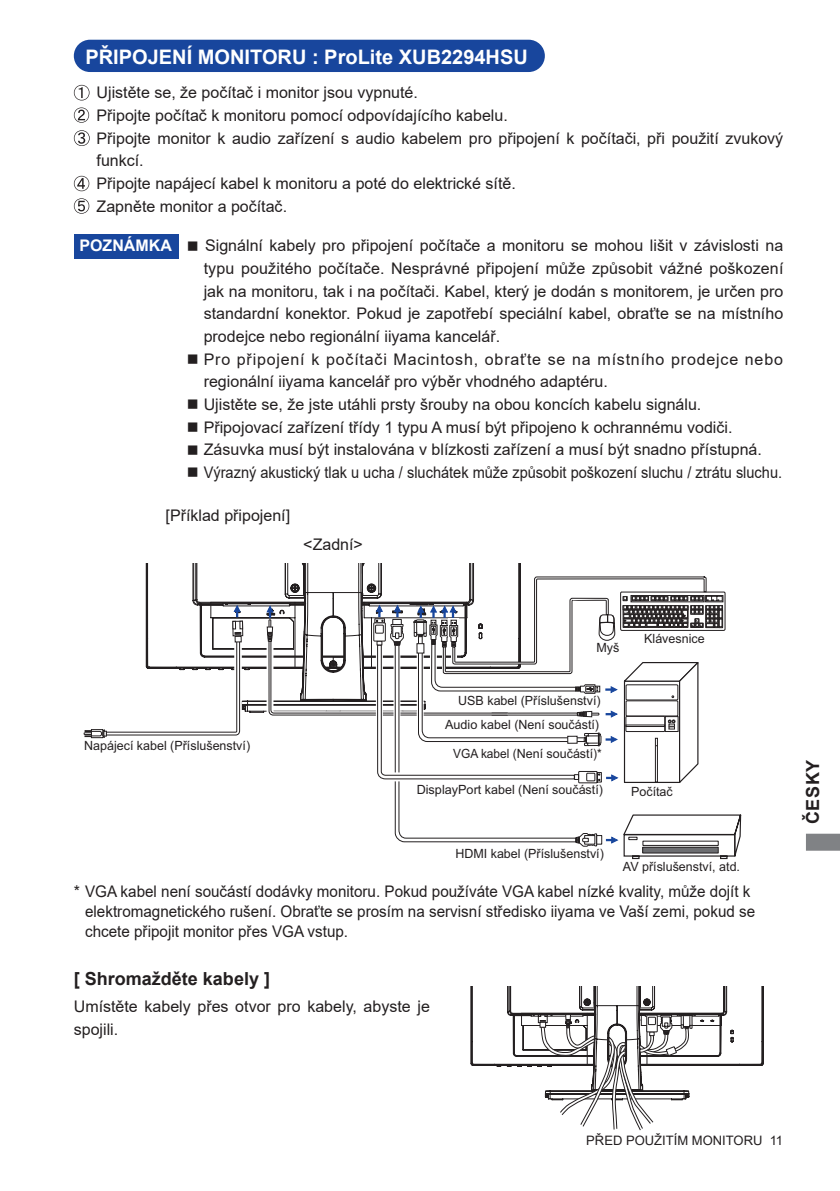
<style>
.page{position:relative;width:840px;height:1191px;background:#fff}
.page>*{position:absolute;margin:0;border:0;box-sizing:border-box;transform-origin:0 0}
.t1{font:700 20px "Arial";color:#fff}
.t2{font:700 18px "Arial";color:#231f20}
.t3{font:16px/22.6px "Arial";color:#231f20}
.t4{font:16px/22.6px "Arial";letter-spacing:.05em;color:#231f20}
.t5{font:16px "Arial";color:#231f20;scale:.91 1}
.t6{font:700 16px "Arial";color:#fff}
.t7{font:13px "Arial";color:#231f20}
.t8{font:12.8px "Arial";color:#231f20}
.t9{font:12.8px "Arial";color:#231f20;scale:.94 1}
</style>
<div class="page">
<svg style="left:806px;top:833px;width:33px;height:17px"></svg>
<div style="left:75px;top:41px;width:468px;height:30px;background:#18469d;border-radius:15px"></div>
<div style="left:74px;top:40px;width:470px;height:32px;border:2px solid #18469d;border-radius:15px"></div>
<svg style="left:74px;top:85px;width:15px;height:15px"></svg>
<svg style="left:74px;top:107px;width:15px;height:16px"></svg>
<svg style="left:74px;top:130px;width:15px;height:16px"></svg>
<svg style="left:74px;top:176px;width:15px;height:15px"></svg>
<svg style="left:74px;top:198px;width:15px;height:16px"></svg>
<div style="left:74px;top:234px;width:104px;height:24px;background:#18469d"></div>
<svg style="left:470px;top:986px;width:293px;height:144px"></svg>
<svg style="left:83px;top:563px;width:658px;height:297px"></svg>
<p class="t1" style="left:85px;top:43px;width:443px">PŘIPOJENÍ MONITORU : ProLite XUB2294HSU</p>
<p class="t3" style="left:96px;top:81px;width:687px">Ujistěte se, že počítač i monitor jsou vypnuté.<br>Připojte počítač k monitoru pomocí odpovídajícího kabelu.<br>Připojte monitor k audio zařízení s audio kabelem pro připojení k počítači, při použití zvukový funkcí.<br>Připojte napájecí kabel k monitoru a poté do elektrické sítě.<br>Zapněte monitor a počítač.</p>
<p class="t6" style="left:79px;top:234px;width:94px">POZNÁMKA</p>
<p class="t3" style="left:204px;top:234px;width:581px;text-align:justify;text-indent:-17px">■ Signální kabely pro připojení počítače a monitoru se mohou lišit v závislosti na typu použitého počítače. Nesprávné připojení může způsobit vážné poškození jak na monitoru, tak i na počítači. Kabel, který je dodán s monitorem, je určen pro standardní konektor. Pokud je zapotřebí speciální kabel, obraťte se na místního prodejce nebo regionální iiyama kancelář.</p>
<p class="t4" style="left:204px;top:348px;width:580px;text-indent:-17px">■ Pro připojení k počítači Macintosh, obraťte se na místního prodejce nebo regionální iiyama kancelář pro výběr vhodného adaptéru.</p>
<p class="t3" style="left:187px;top:393px;width:516px">■ Ujistěte se, že jste utáhli prsty šrouby na obou koncích kabelu signálu.</p>
<p class="t3" style="left:187px;top:416px;width:547px">■ Připojovací zařízení třídy 1 typu A musí být připojeno k ochrannému vodiči.</p>
<p class="t3" style="left:187px;top:438px;width:576px">■ Zásuvka musí být instalována v blízkosti zařízení a musí být snadno přístupná.</p>
<p class="t5" style="left:187px;top:461px;width:655px">■ Výrazný akustický tlak u ucha / sluchátek může způsobit poškození sluchu / ztrátu sluchu.</p>
<p class="t3" style="left:165px;top:504px;width:126px">[Příklad připojení]</p>
<p class="t3" style="left:303px;top:532px;width:61px">&lt;Zadní&gt;</p>
<p class="t8" style="left:84px;top:736px;width:167px">Napájecí kabel (Příslušenství)</p>
<p class="t8" style="left:596px;top:639px;width:24px">Myš</p>
<p class="t8" style="left:458px;top:692px;width:144px">USB kabel (Příslušenství)</p>
<p class="t8" style="left:445px;top:715px;width:155px">Audio kabel (Není součástí)</p>
<p class="t9" style="left:453px;top:744px;width:159px">VGA kabel (Není součástí)*</p>
<p class="t8" style="left:644px;top:629px;width:62px">Klávesnice</p>
<p class="t8" style="left:416px;top:781px;width:188px">DisplayPort kabel (Není součástí)</p>
<p class="t8" style="left:630px;top:782px;width:43px">Počítač</p>
<p class="t8" style="left:455px;top:844px;width:150px">HDMI kabel (Příslušenství)</p>
<p class="t8" style="left:622px;top:858px;width:119px">AV příslušenství, atd.</p>
<p class="t3" style="left:85px;top:881px;width:671px;line-height:19.8px;text-indent:-11px">* VGA kabel není součástí dodávky monitoru. Pokud používáte VGA kabel nízké kvality, může dojít k elektromagnetického rušení. Obraťte se prosím na servisní středisko iiyama ve Vaší zemi, pokud se chcete připojit monitor přes VGA vstup.</p>
<p class="t2" style="left:74px;top:966px;width:198px">[ Shromažděte kabely ]</p>
<p class="t3" style="left:74px;top:995px;width:357px">Umístěte kabely přes otvor pro kabely, abyste je spojili.</p>
<p class="t2" style="left:799px;top:824px;width:66px;rotate:-90deg">ČESKY</p>
<p class="t7" style="left:586px;top:1131px;width:198px">PŘED POUŽITÍM MONITORU 11</p>
</div>
